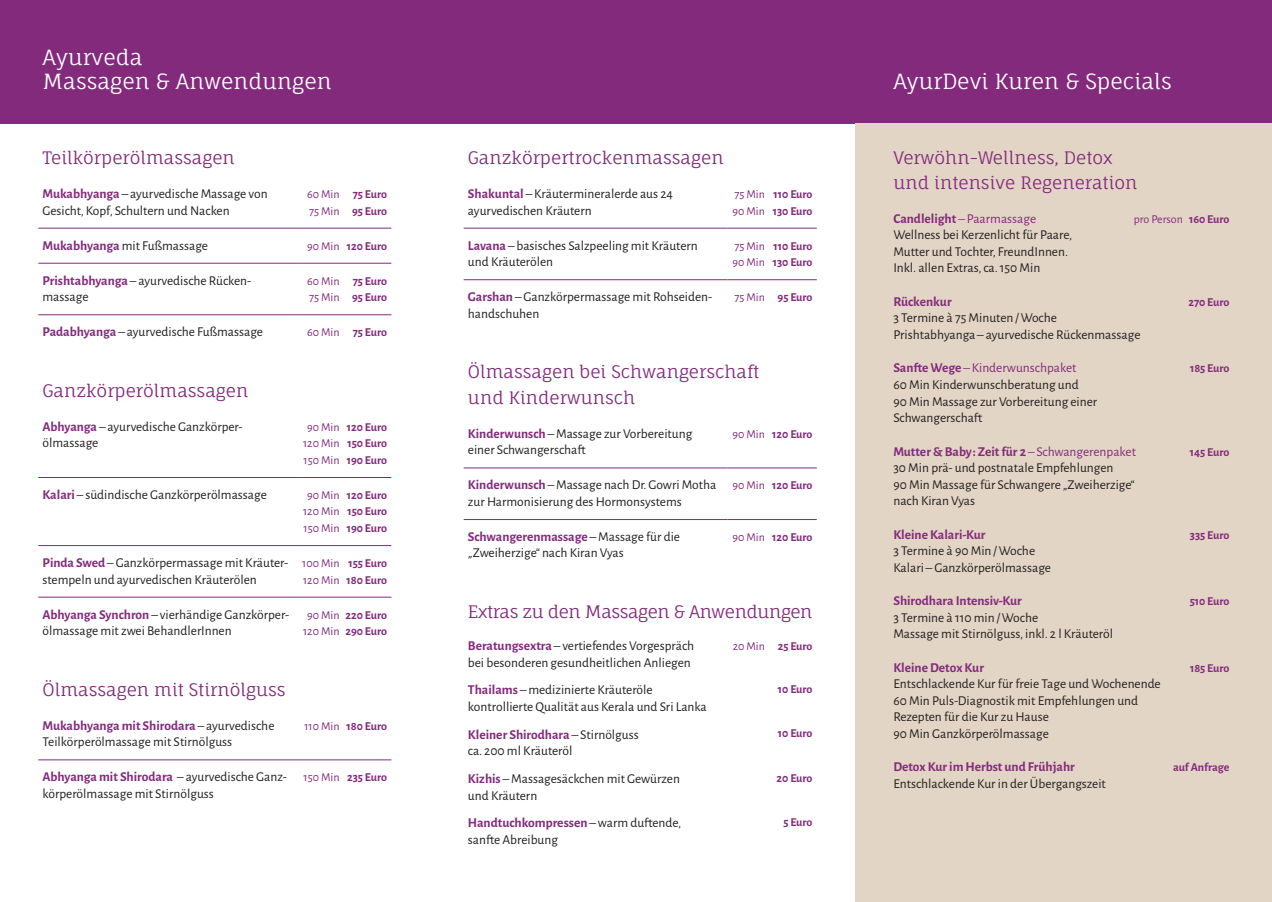
<style>
.page{position:relative;width:1272px;height:902px;background:#fff}
.page>*{position:absolute;margin:0;border:0;box-sizing:border-box;transform-origin:0 0}
.t1{font:21px/24px "Fauna One";color:#fff}
.t2{font:17.25px/25.5px "Fauna One";color:#832a7c}
.t3{font:17.25px "Fauna One";letter-spacing:-.025em;color:#832a7c}
.t4{font:13.5px/16.5px "Alegreya Sans";color:#231f20}
.t5{font:700 13.5px "Alegreya Sans";color:#832a7c}
.t6{font:13.5px "Alegreya Sans";color:#832a7c}
.t7{font:700 12px/16.5px "Alegreya Sans";color:#832a7c}
.t8{font:12px "Alegreya Sans";color:#832a7c}
.s1{font-weight:700;color:#832a7c}
.s2{font-weight:400}
.s3{font-weight:700}
</style>
<div class="page">
<div style="left:0;top:0;width:1271px;height:123px;background:#832a7c"></div>
<div style="left:855px;top:123px;width:416px;height:778px;background:#e3d5c5"></div>
<hr style="left:38px;top:228px;width:264px;height:1px;background:#832a7c">
<hr style="left:302px;top:228px;width:89px;height:1px;background:#832a7c">
<hr style="left:38px;top:263px;width:264px;height:1px;background:#832a7c">
<hr style="left:302px;top:263px;width:89px;height:1px;background:#832a7c">
<hr style="left:38px;top:314px;width:264px;height:1px;background:#832a7c">
<hr style="left:302px;top:314px;width:89px;height:1px;background:#832a7c">
<hr style="left:38px;top:477px;width:264px;height:1px;background:#832a7c">
<hr style="left:302px;top:477px;width:89px;height:1px;background:#832a7c">
<hr style="left:38px;top:545px;width:264px;height:1px;background:#832a7c">
<hr style="left:302px;top:545px;width:89px;height:1px;background:#832a7c">
<hr style="left:38px;top:597px;width:264px;height:1px;background:#832a7c">
<hr style="left:302px;top:597px;width:89px;height:1px;background:#832a7c">
<hr style="left:38px;top:759px;width:264px;height:1px;background:#832a7c">
<hr style="left:302px;top:759px;width:89px;height:1px;background:#832a7c">
<hr style="left:463px;top:467px;width:264px;height:1px;background:#832a7c">
<hr style="left:727px;top:467px;width:89px;height:1px;background:#832a7c">
<hr style="left:463px;top:519px;width:264px;height:1px;background:#832a7c">
<hr style="left:727px;top:519px;width:89px;height:1px;background:#832a7c">
<hr style="left:463px;top:228px;width:264px;height:1px;background:#832a7c">
<hr style="left:727px;top:228px;width:89px;height:1px;background:#832a7c">
<hr style="left:463px;top:279px;width:264px;height:1px;background:#832a7c">
<hr style="left:727px;top:279px;width:89px;height:1px;background:#832a7c">
<h1 class="t1" style="left:43px;top:45px;width:291px">Ayurveda<br>Massagen &amp; Anwendungen</h1>
<p class="t2" style="left:43px;top:145px;width:194px">Teilkörperölmassagen</p>
<p class="t4" style="left:43px;top:185px;width:227px"><span class="s1">Mukabhyanga</span> – ayurvedische Massage von<br>Gesicht, Kopf, Schultern und Nacken</p>
<p class="t7" style="left:307px;top:185px;width:81px"><span class="s2">60 Min</span> 75 Euro<br><span class="s2">75 Min</span> 95 Euro</p>
<p class="t4" style="left:43px;top:236px;width:167px"><span class="s1">Mukabhyanga</span> mit Fußmassage</p>
<p class="t7" style="left:307px;top:237px;width:81px"><span class="s2">90 Min</span> 120 Euro</p>
<p class="t4" style="left:43px;top:271px;width:210px"><span class="s1">Prishtabhyanga</span> – ayurvedische Rücken&shy;massage</p>
<p class="t7" style="left:307px;top:272px;width:81px"><span class="s2">60 Min</span> 75 Euro<br><span class="s2">75 Min</span> 95 Euro</p>
<p class="t4" style="left:43px;top:323px;width:222px"><span class="s1">Padabhyanga</span> – ayurvedische Fußmassage</p>
<p class="t7" style="left:307px;top:323px;width:81px"><span class="s2">60 Min</span> 75 Euro</p>
<p class="t2" style="left:43px;top:377px;width:207px">Ganzkörperölmassagen</p>
<p class="t4" style="left:43px;top:417px;width:202px"><span class="s1">Abhyanga</span> – ayurvedische Ganzkörper&shy;ölmassage</p>
<p class="t7" style="left:303px;top:418px;width:85px;text-align:center"><span class="s2">90 Min</span> 120 Euro<br><span class="s2">120 Min</span> 150 Euro<br><span class="s2">150 Min</span> 190 Euro</p>
<p class="t4" style="left:43px;top:485px;width:226px"><span class="s1">Kalari</span> – südindische Ganzkörperölmassage</p>
<p class="t7" style="left:303px;top:486px;width:85px;text-align:center"><span class="s2">90 Min</span> 120 Euro<br><span class="s2">120 Min</span> 150 Euro<br><span class="s2">150 Min</span> 190 Euro</p>
<p class="t4" style="left:43px;top:553px;width:247px"><span class="s1">Pinda Swed</span> – Ganzkörpermassage mit Kräuter&shy;stempeln und ayurvedischen Kräuterölen</p>
<p class="t7" style="left:302px;top:554px;width:86px"><span class="s2">100 Min</span> 155 Euro<br><span class="s2">120 Min</span> 180 Euro</p>
<p class="t4" style="left:43px;top:605px;width:248px"><span class="s1">Abhyanga Synchron</span> – vierhändige Ganzkörper&shy;ölmassage mit zwei BehandlerInnen</p>
<p class="t7" style="left:303px;top:605px;width:85px;text-align:center"><span class="s2">90 Min</span> 220 Euro<br><span class="s2">120 Min</span> 290 Euro</p>
<p class="t2" style="left:43px;top:676px;width:244px">Ölmassagen mit Stirnölguss</p>
<p class="t4" style="left:43px;top:716px;width:233px"><span class="s1">Mukabhyanga mit Shirodara</span> – ayurvedische<br>Teilkörperölmassage mit Stirnölguss</p>
<p class="t7" style="left:304px;top:716px;width:84px"><span class="s2">110 Min</span> 180 Euro</p>
<p class="t4" style="left:43px;top:768px;width:246px"><span class="s1">Abhyanga mit Shirodara</span> – ayurvedische Ganz&shy;körperölmassage mit Stirnölguss</p>
<p class="t7" style="left:303px;top:768px;width:85px"><span class="s2">150 Min</span> 235 Euro</p>
<p class="t2" style="left:468px;top:145px;width:257px">Ganzkörpertrockenmassagen</p>
<p class="t4" style="left:468px;top:185px;width:206px"><span class="s1">Shakuntal</span> – Kräutermineralerde aus 24 ayurvedischen Kräutern</p>
<p class="t7" style="left:732px;top:185px;width:81px"><span class="s2">75 Min</span> 110 Euro<br><span class="s2">90 Min</span> 130 Euro</p>
<p class="t4" style="left:468px;top:236px;width:231px"><span class="s1">Lavana</span> – basisches Salzpeeling mit Kräutern und Kräuterölen</p>
<p class="t7" style="left:732px;top:237px;width:81px"><span class="s2">75 Min</span> 110 Euro<br><span class="s2">90 Min</span> 130 Euro</p>
<p class="t4" style="left:468px;top:288px;width:246px"><span class="s1">Garshan</span> – Ganzkörpermassage mit Rohseiden&shy;handschuhen</p>
<p class="t7" style="left:734px;top:288px;width:80px"><span class="s2">75 Min</span> 95 Euro</p>
<p class="t2" style="left:468px;top:359px;width:293px">Ölmassagen bei Schwangerschaft und Kinderwunsch</p>
<p class="t4" style="left:468px;top:424px;width:226px"><span class="s1">Kinderwunsch</span> – Massage zur Vorbereitung einer Schwangerschaft</p>
<p class="t7" style="left:732px;top:425px;width:81px"><span class="s2">90 Min</span> 120 Euro</p>
<p class="t4" style="left:468px;top:476px;width:250px"><span class="s1">Kinderwunsch</span> – Massage nach Dr. Gowri Motha zur Harmonisierung des Hormonsystems</p>
<p class="t7" style="left:732px;top:476px;width:81px"><span class="s2">90 Min</span> 120 Euro</p>
<p class="t4" style="left:468px;top:527px;width:213px"><span class="s1">Schwangerenmassage</span> – Massage für die „Zweiherzige“ nach Kiran Vyas</p>
<p class="t7" style="left:732px;top:528px;width:81px"><span class="s2">90 Min</span> 120 Euro</p>
<p class="t3" style="left:468px;top:600px;width:346px">Extras zu den Massagen &amp; Anwendungen</p>
<p class="t4" style="left:468px;top:636px;width:228px"><span class="s1">Beratungsextra</span> – vertiefendes Vorgespräch bei besonderen gesundheitlichen Anliegen</p>
<p class="t7" style="left:732px;top:637px;width:81px"><span class="s2">20 Min</span> 25 Euro</p>
<p class="t4" style="left:468px;top:681px;width:240px"><span class="s1">Thailams</span> – medizinierte Kräuteröle kontrollierte Qualität aus Kerala und Sri Lanka</p>
<p class="t7" style="left:778px;top:680px;width:36px">10 Euro</p>
<p class="t4" style="left:468px;top:725px;width:172px"><span class="s1">Kleiner Shirodhara</span> – Stirnölguss ca. 200 ml Kräuteröl</p>
<p class="t7" style="left:778px;top:724px;width:36px">10 Euro</p>
<p class="t4" style="left:468px;top:769px;width:213px"><span class="s1">Kizhis</span> – Massagesäckchen mit Gewürzen und Kräutern</p>
<p class="t7" style="left:776px;top:768px;width:37px">20 Euro</p>
<p class="t4" style="left:468px;top:814px;width:215px"><span class="s1">Handtuchkompressen</span> – warm duftende, sanfte Abreibung</p>
<p class="t7" style="left:783px;top:813px;width:31px">5 Euro</p>
<h1 class="t1" style="left:893px;top:69px;width:280px">AyurDevi Kuren &amp; Specials</h1>
<p class="t2" style="left:893px;top:145px;width:246px">Verwöhn-Wellness, Detox und intensive Regeneration</p>
<p class="t6" style="left:893px;top:209px;width:144px"><span class="s3">Candlelight</span> – Paarmassage</p>
<p class="t8" style="left:1133px;top:211px;width:97px">pro Person <span class="s3">160 Euro</span></p>
<p class="t4" style="left:893px;top:226px;width:180px">Wellness bei Kerzenlicht für Paare,<br>Mutter und Tochter, FreundInnen.<br>Inkl. allen Extras, ca. 150 Min</p>
<p class="t5" style="left:893px;top:292px;width:60px">Rückenkur</p>
<p class="t7" style="left:1188px;top:293px;width:43px">270 Euro</p>
<p class="t4" style="left:893px;top:309px;width:248px">3 Termine à 75 Minuten/Woche<br>Prishtabhyanga – ayurvedische Rückenmassage</p>
<p class="t6" style="left:893px;top:359px;width:185px"><span class="s3">Sanfte Wege</span> – Kinderwunschpaket</p>
<p class="t7" style="left:1189px;top:359px;width:41px">185 Euro</p>
<p class="t4" style="left:893px;top:376px;width:205px">60 Min Kinderwunschberatung und<br>90 Min Massage zur Vorbereitung einer<br>Schwangerschaft</p>
<p class="t5" style="left:893px;top:441px;width:244px">Mutter &amp; Baby: Zeit für 2 <span class="s2">– Schwangerenpaket</span></p>
<p class="t7" style="left:1189px;top:442px;width:41px">145 Euro</p>
<p class="t4" style="left:893px;top:459px;width:243px">30 Min prä- und postnatale Empfehlungen<br>90 Min Massage für Schwangere „Zweiherzige“ nach Kiran Vyas</p>
<p class="t5" style="left:893px;top:524px;width:94px">Kleine Kalari-Kur</p>
<p class="t7" style="left:1189px;top:525px;width:41px">335 Euro</p>
<p class="t4" style="left:893px;top:542px;width:159px">3 Termine à 90 Min/Woche<br>Kalari – Ganzkörperölmassage</p>
<p class="t5" style="left:893px;top:591px;width:130px">Shirodhara Intensiv-Kur</p>
<p class="t7" style="left:1189px;top:592px;width:41px">510 Euro</p>
<p class="t4" style="left:893px;top:608px;width:221px">3 Termine à 110 min/Woche<br>Massage mit Stirnölguss, inkl. 2 l Kräuteröl</p>
<p class="t5" style="left:893px;top:657px;width:92px">Kleine Detox Kur</p>
<p class="t7" style="left:1189px;top:658px;width:41px">185 Euro</p>
<p class="t4" style="left:893px;top:675px;width:269px">Entschlackende Kur für freie Tage und Wochenende 60 Min Puls-Diagnostik mit Empfehlungen und Rezepten für die Kur zu Hause<br>90 Min Ganzkörperölmassage</p>
<p class="t5" style="left:893px;top:757px;width:183px">Detox Kur im Herbst und Frühjahr</p>
<p class="t7" style="left:1172px;top:758px;width:58px">auf Anfrage</p>
<p class="t4" style="left:893px;top:774px;width:214px">Entschlackende Kur in der Übergangszeit</p>
</div>
